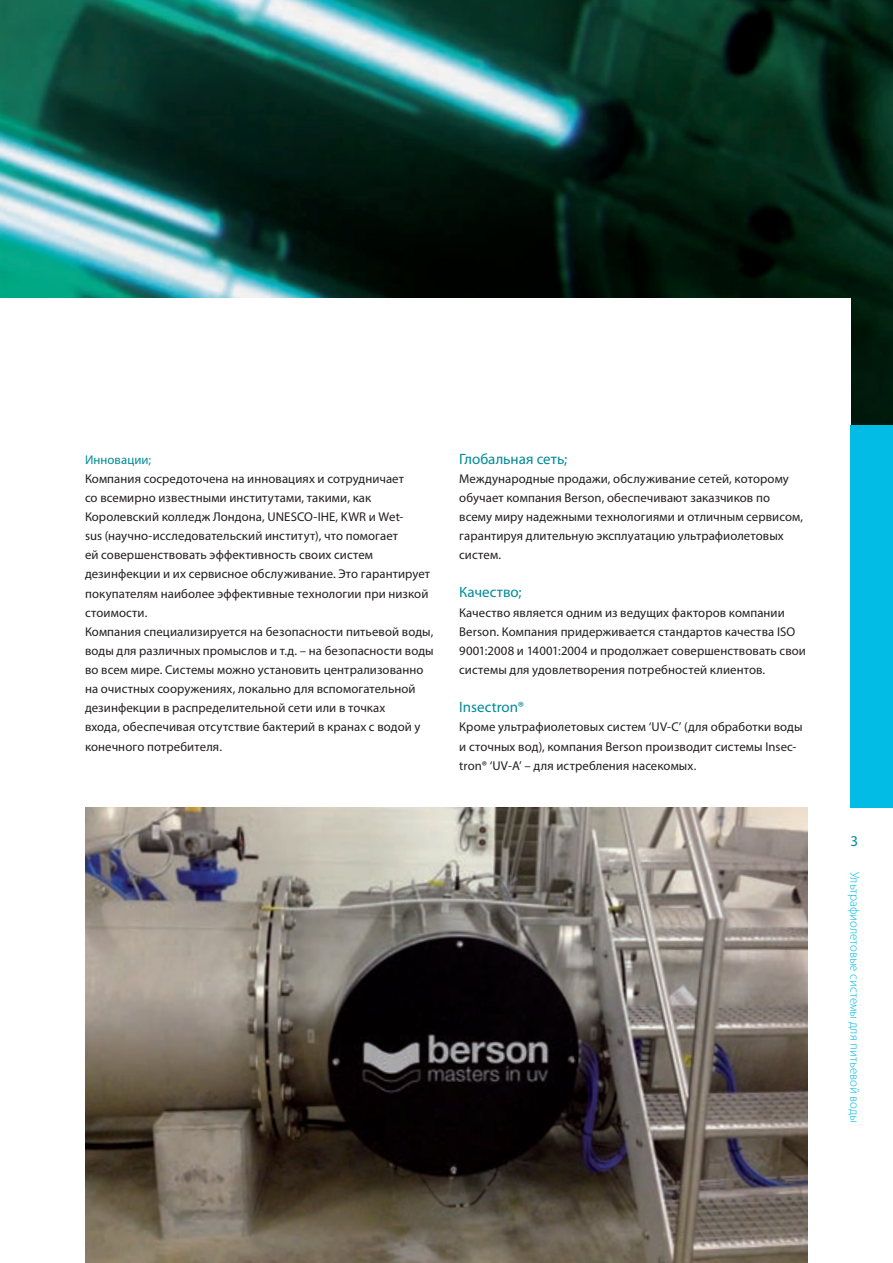
<style>
.page{position:relative;width:893px;height:1263px;background:#fff}
.page>*{position:absolute;margin:0;border:0;box-sizing:border-box;transform-origin:0 0}
.t1{font:15px "Myriad Pro";color:#008b98}
.t2{font:12.75px/19.2px "Myriad Pro";letter-spacing:.01em;color:#231f20}
.t3{font:300 12.75px "Myriad Pro";letter-spacing:.005em;color:#02bce5}
.t4{font:12.75px "Myriad Pro";letter-spacing:.005em;color:#008b98}
</style>
<div class="page">
<img style="left:0;top:0;width:893px;height:425px">
<div style="left:0;top:298px;width:850px;height:364px;background:#fff"></div>
<div style="left:850px;top:425px;width:43px;height:383px;background:#02bce5"></div>
<img style="left:85px;top:808px;width:723px;height:455px">
<p class="t4" style="left:85px;top:452px;width:68px">Инновации;</p>
<p class="t2" style="left:85px;top:469px;width:350px">Компания сосредоточена на инновациях и сотрудничает<br>со всемирно известными институтами, такими, как Королевский колледж Лондона, UNESCO-IHE, KWR и Wet-<br>sus (научно-исследовательский институт), что помогает<br>ей совершенствовать эффективность своих систем дезинфекции и их сервисное обслуживание. Это гарантирует покупателям наиболее эффективные технологии при низкой стоимости.<br>Компания специализируется на безопасности питьевой воды, воды для различных промыслов и т.д. – на безопасности воды во всем мире. Системы можно установить централизованно на очистных сооружениях, локально для вспомогательной дезинфекции в распределительной сети или в точках<br>входа, обеспечивая отсутствие бактерий в кранах с водой у конечного потребителя.</p>
<p class="t1" style="left:459px;top:450px;width:110px">Глобальная сеть;</p>
<p class="t2" style="left:459px;top:469px;width:345px">Международные продажи, обслуживание сетей, которому обучает компания Berson, обеспечивают заказчиков по всему миру надежными технологиями и отличным сервисом, гарантируя длительную эксплуатацию ультрафиолетовых систем.</p>
<p class="t1" style="left:459px;top:584px;width:64px">Качество;</p>
<p class="t2" style="left:459px;top:603px;width:348px">Качество является одним из ведущих факторов компании Berson. Компания придерживается стандартов качества ISO 9001:2008 и 14001:2004 и продолжает совершенствовать свои системы для удовлетворения потребностей клиентов.</p>
<p class="t1" style="left:459px;top:699px;width:66px">Insectron®</p>
<p class="t2" style="left:459px;top:718px;width:345px">Кроме ультрафиолетовых систем ‘UV-C’ (для обработки воды и сточных вод), компания Berson производит системы Insec&shy;tron® ‘UV-A’ – для истребления насекомых.</p>
<p class="t1" style="left:850px;top:833px;width:9px">3</p>
<p class="t3" style="left:862px;top:872px;width:253px;rotate:90deg">Ультрафиолетовые системы для питьевой воды</p>
</div>
